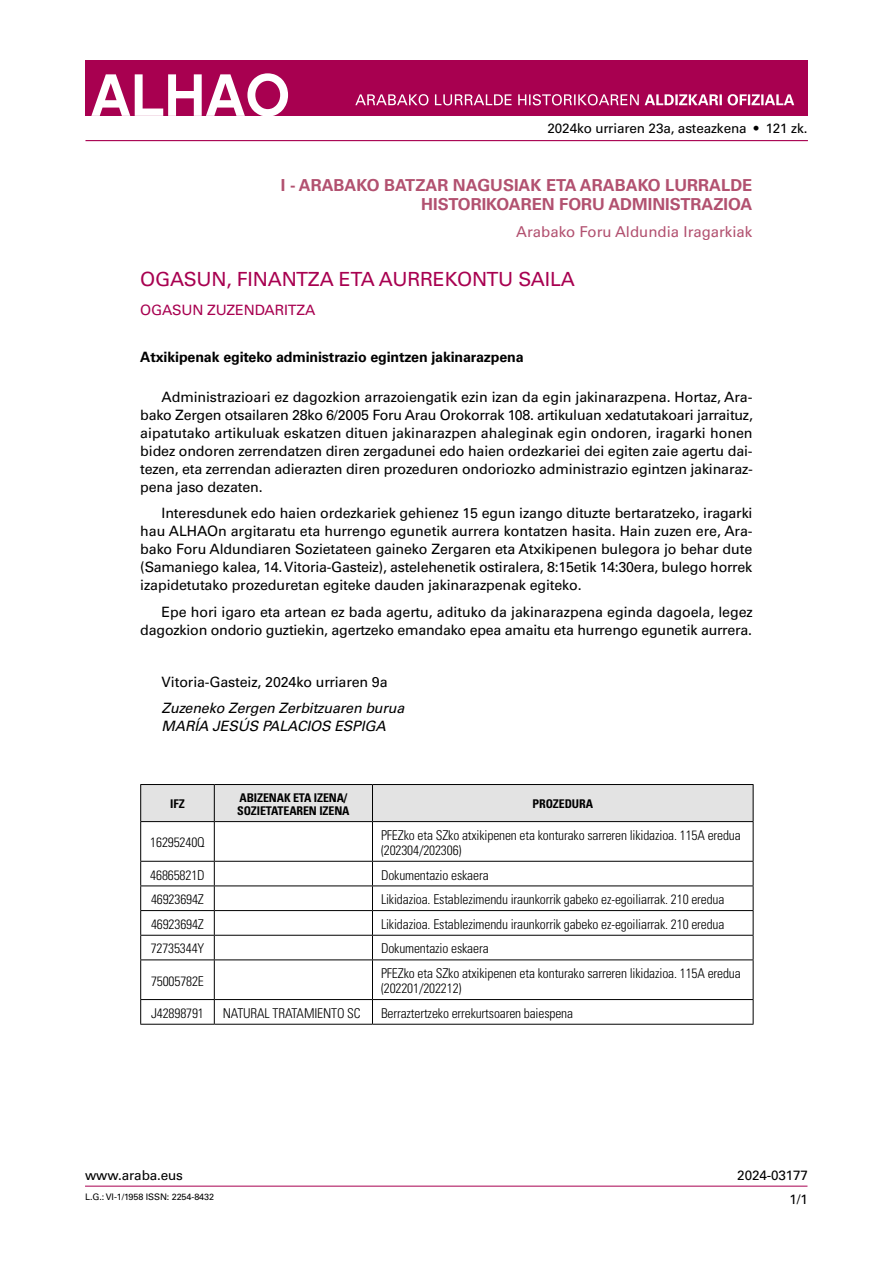
<style>
.page{position:relative;width:893px;height:1263px;background:#fff}
.page>*{position:absolute;margin:0;border:0;box-sizing:border-box;transform-origin:0 0}
.t1{font:19.5px "Univers LT Std";letter-spacing:-.01em;color:#a80050}
.t2{font:700 16.5px/19.8px "Univers LT Std";color:#b25170;text-align:right}
.t3{font:15px "Univers LT Std";color:#b25170}
.t4{font:14.25px/18px "Univers LT Std";letter-spacing:-.01em;color:#000;text-align:justify}
.t5{font:italic 14.25px/18px "Univers LT Std";letter-spacing:-.01em;color:#000}
.t6{font:700 14.25px "Univers LT Std";letter-spacing:-.01em;color:#000}
.t7{font:14.25px "Univers LT Std";letter-spacing:-.01em;color:#a80050}
.t8{font:300 condensed 13.5px/15px "Univers LT Std";letter-spacing:-.01em;color:#000}
.t9{font:13.5px "Univers LT Std";letter-spacing:-.01em;color:#000}
.t10{font:700 condensed 12px/13.5px "Univers LT Std";letter-spacing:-.01em;color:#000}
.t11{font:9px "Univers LT Std";letter-spacing:-.01em;color:#000}
</style>
<div class="page">
<hr style="left:85px;top:1186px;width:722px;height:1px;background:#a80050">
<div style="left:85px;top:60px;width:723px;height:55px;background:#a80050"></div>
<hr style="left:85px;top:140px;width:723px;height:1px;background:#a80050">
<svg style="left:91px;top:73px;width:197px;height:43px"></svg>
<svg style="left:355px;top:94px;width:439px;height:11px"></svg>
<div style="left:141px;top:785px;width:612px;height:36px;background:#e3e3e3"></div>
<hr style="left:140px;top:784px;width:74px;height:1px;background:#000">
<hr style="left:140px;top:785px;width:1px;height:36px;background:#000">
<hr style="left:214px;top:784px;width:158px;height:1px;background:#000">
<hr style="left:214px;top:785px;width:1px;height:36px;background:#000">
<hr style="left:372px;top:784px;width:381px;height:1px;background:#000">
<hr style="left:372px;top:785px;width:1px;height:36px;background:#000">
<hr style="left:753px;top:785px;width:1px;height:36px;background:#000">
<hr style="left:140px;top:821px;width:74px;height:1px;background:#000">
<hr style="left:140px;top:822px;width:1px;height:39px;background:#000">
<hr style="left:214px;top:821px;width:158px;height:1px;background:#000">
<hr style="left:214px;top:822px;width:1px;height:39px;background:#000">
<hr style="left:372px;top:821px;width:381px;height:1px;background:#000">
<hr style="left:372px;top:822px;width:1px;height:39px;background:#000">
<hr style="left:753px;top:822px;width:1px;height:39px;background:#000">
<hr style="left:140px;top:861px;width:74px;height:1px;background:#000">
<hr style="left:214px;top:861px;width:158px;height:1px;background:#000">
<hr style="left:372px;top:861px;width:381px;height:1px;background:#000">
<hr style="left:140px;top:885px;width:74px;height:1px;background:#000">
<hr style="left:214px;top:885px;width:158px;height:1px;background:#000">
<hr style="left:372px;top:885px;width:381px;height:1px;background:#000">
<hr style="left:140px;top:910px;width:74px;height:1px;background:#000">
<hr style="left:214px;top:910px;width:158px;height:1px;background:#000">
<hr style="left:372px;top:910px;width:381px;height:1px;background:#000">
<hr style="left:140px;top:935px;width:74px;height:1px;background:#000">
<svg style="left:140px;top:862px;width:1px;height:97px"></svg>
<hr style="left:214px;top:935px;width:158px;height:1px;background:#000">
<svg style="left:214px;top:862px;width:1px;height:97px"></svg>
<hr style="left:372px;top:935px;width:381px;height:1px;background:#000">
<svg style="left:372px;top:862px;width:1px;height:97px"></svg>
<svg style="left:753px;top:862px;width:1px;height:97px"></svg>
<hr style="left:140px;top:959px;width:74px;height:1px;background:#000">
<hr style="left:140px;top:960px;width:1px;height:39px;background:#000">
<hr style="left:214px;top:959px;width:158px;height:1px;background:#000">
<hr style="left:214px;top:960px;width:1px;height:39px;background:#000">
<hr style="left:372px;top:959px;width:381px;height:1px;background:#000">
<hr style="left:372px;top:960px;width:1px;height:39px;background:#000">
<hr style="left:753px;top:960px;width:1px;height:39px;background:#000">
<hr style="left:140px;top:999px;width:74px;height:1px;background:#000">
<svg style="left:140px;top:1000px;width:1px;height:24px"></svg>
<hr style="left:214px;top:999px;width:158px;height:1px;background:#000">
<svg style="left:214px;top:1000px;width:1px;height:24px"></svg>
<hr style="left:372px;top:999px;width:381px;height:1px;background:#000">
<svg style="left:372px;top:1000px;width:1px;height:24px"></svg>
<svg style="left:753px;top:1000px;width:1px;height:24px"></svg>
<hr style="left:140px;top:1024px;width:74px;height:1px;background:#000">
<hr style="left:214px;top:1024px;width:158px;height:1px;background:#000">
<hr style="left:372px;top:1024px;width:381px;height:1px;background:#000">
<p class="t9" style="left:548px;top:121px;width:261px">2024ko urriaren 23a, asteazkena • 121 zk.</p>
<p class="t2" style="left:281px;top:175px;width:473px">I - ARABAKO BATZAR NAGUSIAK ETA ARABAKO LURRALDE<br>HISTORIKOAREN FORU ADMINISTRAZIOA</p>
<p class="t3" style="left:516px;top:223px;width:238px">Arabako Foru Aldundia Iragarkiak</p>
<h1 class="t1" style="left:140px;top:268px;width:436px">OGASUN, FINANTZA ETA AURREKONTU SAILA</h1>
<p class="t7" style="left:140px;top:301px;width:177px">OGASUN ZUZENDARITZA</p>
<p class="t6" style="left:140px;top:349px;width:385px">Atxikipenak egiteko administrazio egintzen jakinarazpena</p>
<p class="t4" style="left:140px;top:388px;width:614px;text-indent:21px">Administrazioari ez dagozkion arrazoiengatik ezin izan da egin jakinarazpena. Hortaz, Ara&shy;bako Zergen otsailaren 28ko 6/2005 Foru Arau Orokorrak 108. artikuluan xedatutakoari jarraituz, aipatutako artikuluak eskatzen dituen jakinarazpen ahaleginak egin ondoren, iragarki honen bidez ondoren zerrendatzen diren zergadunei edo haien ordezkariei dei egiten zaie agertu dai&shy;tezen, eta zerrendan adierazten diren prozeduren ondoriozko administrazio egintzen jakinaraz&shy;pena jaso dezaten.</p>
<p class="t4" style="left:140px;top:504px;width:614px;text-indent:21px">Interesdunek edo haien ordezkariek gehienez 15 egun izango dituzte bertaratzeko, iragarki hau ALHAOn argitaratu eta hurrengo egunetik aurrera kontatzen hasita. Hain zuzen ere, Ara&shy;bako Foru Aldundiaren Sozietateen gaineko Zergaren eta Atxikipenen bulegora jo behar dute (Samaniego kalea, 14. Vitoria-Gasteiz), astelehenetik ostiralera, 8:15etik 14:30era, bulego horrek izapidetutako prozeduretan egiteke dauden jakinarazpenak egiteko.</p>
<p class="t4" style="left:140px;top:603px;width:614px;text-align:right">Epe hori igaro eta artean ez bada agertu, adituko da jakinarazpena eginda dagoela, legez dagozkion ondorio guztiekin, agertzeko emandako epea amaitu eta hurrengo egunetik aurrera.</p>
<p class="t4" style="left:162px;top:673px;width:228px">Vitoria-Gasteiz, 2024ko urriaren 9a</p>
<p class="t5" style="left:162px;top:699px;width:244px">Zuzeneko Zergen Zerbitzuaren burua<br>MARÍA JESÚS PALACIOS ESPIGA</p>
<p class="t10" style="left:170px;top:797px;width:16px">IFZ</p>
<p class="t10" style="left:237px;top:791px;width:114px">ABIZENAK ETA IZENA/<br>SOZIETATEAREN IZENA</p>
<p class="t10" style="left:533px;top:797px;width:62px">PROZEDURA</p>
<p class="t8" style="left:150px;top:835px;width:56px">16295240Q</p>
<p class="t8" style="left:381px;top:828px;width:361px">PFEZko eta SZko atxikipenen eta konturako sarreren likidazioa. 115A eredua (202304/202306)</p>
<p class="t8" style="left:150px;top:867px;width:56px">46865821D</p>
<p class="t8" style="left:381px;top:867px;width:109px">Dokumentazio eskaera</p>
<p class="t8" style="left:151px;top:892px;width:54px">46923694Z</p>
<p class="t8" style="left:381px;top:892px;width:345px">Likidazioa. Establezimendu iraunkorrik gabeko ez-egoiliarrak. 210 eredua</p>
<p class="t8" style="left:151px;top:916px;width:54px">46923694Z</p>
<p class="t8" style="left:381px;top:916px;width:345px">Likidazioa. Establezimendu iraunkorrik gabeko ez-egoiliarrak. 210 eredua</p>
<p class="t8" style="left:151px;top:941px;width:55px">72735344Y</p>
<p class="t8" style="left:381px;top:941px;width:109px">Dokumentazio eskaera</p>
<p class="t8" style="left:151px;top:973px;width:54px">75005782E</p>
<p class="t8" style="left:381px;top:966px;width:361px">PFEZko eta SZko atxikipenen eta konturako sarreren likidazioa. 115A eredua (202201/202212)</p>
<p class="t8" style="left:151px;top:1005px;width:54px">J42898791</p>
<p class="t8" style="left:223px;top:1005px;width:139px">NATURAL TRATAMIENTO SC</p>
<p class="t8" style="left:381px;top:1005px;width:194px">Berraztertzeko errekurtsoaren baiespena</p>
<p class="t9" style="left:85px;top:1167px;width:99px">www.araba.eus</p>
<p class="t11" style="left:85px;top:1192px;width:130px">L.G.: VI-1/1958 ISSN: 2254-8432</p>
<p class="t9" style="left:737px;top:1167px;width:72px">2024-03177</p>
<p class="t9" style="left:789px;top:1191px;width:20px">1/1</p>
</div>
